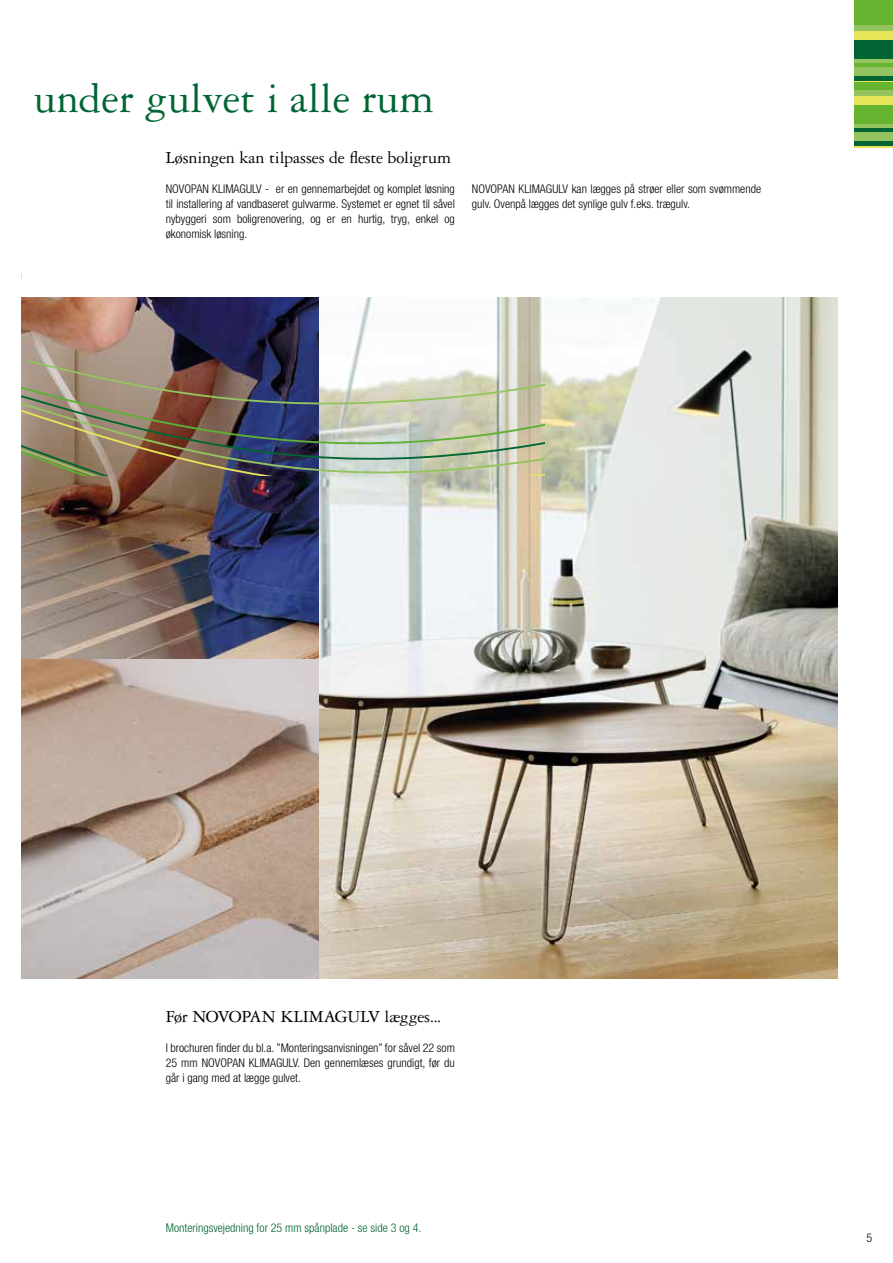
<style>
.page{position:relative;width:893px;height:1263px;background:#fff}
.page>*{position:absolute;margin:0;border:0;box-sizing:border-box;transform-origin:0 0}
.t1{font:45px "Garamond Three";color:#006533}
.t2{font:18px "Garamond Three";letter-spacing:-.015em;color:#000}
.t3{font:300 condensed 12px/15px "Helvetica Neue";color:#000;text-align:justify}
.t4{font:300 condensed 12px "Helvetica Neue";color:#006533}
</style>
<div class="page">
<img style="left:21px;top:298px;width:817px;height:680px">
<img style="left:21px;top:461px;width:523px;height:14px">
<img style="left:21px;top:361px;width:523px;height:100px">
<div style="left:855px;top:0;width:38px;height:27px;background:#65b32e"></div>
<div style="left:855px;top:58px;width:38px;height:10px;background:#65b32e"></div>
<div style="left:855px;top:25px;width:38px;height:10px;background:#94c45f"></div>
<div style="left:855px;top:68px;width:38px;height:10px;background:#94c45f"></div>
<svg style="left:855px;top:58px;width:38px;height:5px"></svg>
<div style="left:855px;top:31px;width:38px;height:10px;background:#e7e45a"></div>
<svg style="left:855px;top:80px;width:38px;height:2px"></svg>
<div style="left:855px;top:40px;width:38px;height:18px;background:#006533"></div>
<hr style="left:855px;top:76px;width:38px;height:4px;background:#006533">
<div style="left:855px;top:82px;width:38px;height:10px;background:#65b32e"></div>
<div style="left:855px;top:123px;width:38px;height:10px;background:#006533"></div>
<div style="left:855px;top:90px;width:38px;height:10px;background:#94c45f"></div>
<div style="left:855px;top:133px;width:38px;height:10px;background:#94c45f"></div>
<svg style="left:855px;top:123px;width:38px;height:5px"></svg>
<div style="left:855px;top:96px;width:38px;height:10px;background:#e7e45a"></div>
<svg style="left:855px;top:145px;width:38px;height:3px"></svg>
<div style="left:855px;top:105px;width:38px;height:18px;background:#65b32e"></div>
<hr style="left:855px;top:141px;width:38px;height:4px;background:#006533">
<h1 class="t1" style="left:34px;top:74px;width:402px">under gulvet i alle rum</h1>
<h2 class="t2" style="left:166px;top:148px;width:287px">Løsningen kan tilpasses de fleste boligrum</h2>
<p class="t3" style="left:166px;top:181px;width:291px">NOVOPAN KLIMAGULV - er en gennemarbejdet og komplet løsning til installering af vandbaseret gulvvarme. Systemet er egnet til såvel nybyggeri som boligrenovering, og er en hurtig, tryg, enkel og økonomisk løsning.</p>
<p class="t3" style="left:472px;top:181px;width:291px">NOVOPAN KLIMAGULV kan lægges på strøer eller som svømmende gulv. Ovenpå lægges det synlige gulv f.eks. trægulv.</p>
<h2 class="t2" style="left:166px;top:1007px;width:277px">Før NOVOPAN KLIMAGULV lægges...</h2>
<p class="t3" style="left:166px;top:1040px;width:291px">I brochuren finder du bl.a. ”Monteringsanvisningen” for såvel 22 som 25 mm NOVOPAN KLIMAGULV. Den gennemlæses grundigt, før du går i gang med at lægge gulvet.</p>
<p class="t4" style="left:166px;top:1221px;width:257px">Monteringsvejedning for 25 mm spånplade - se side 3 og 4.</p>
<p class="t3" style="left:866px;top:1230px;width:7px">5</p>
</div>
